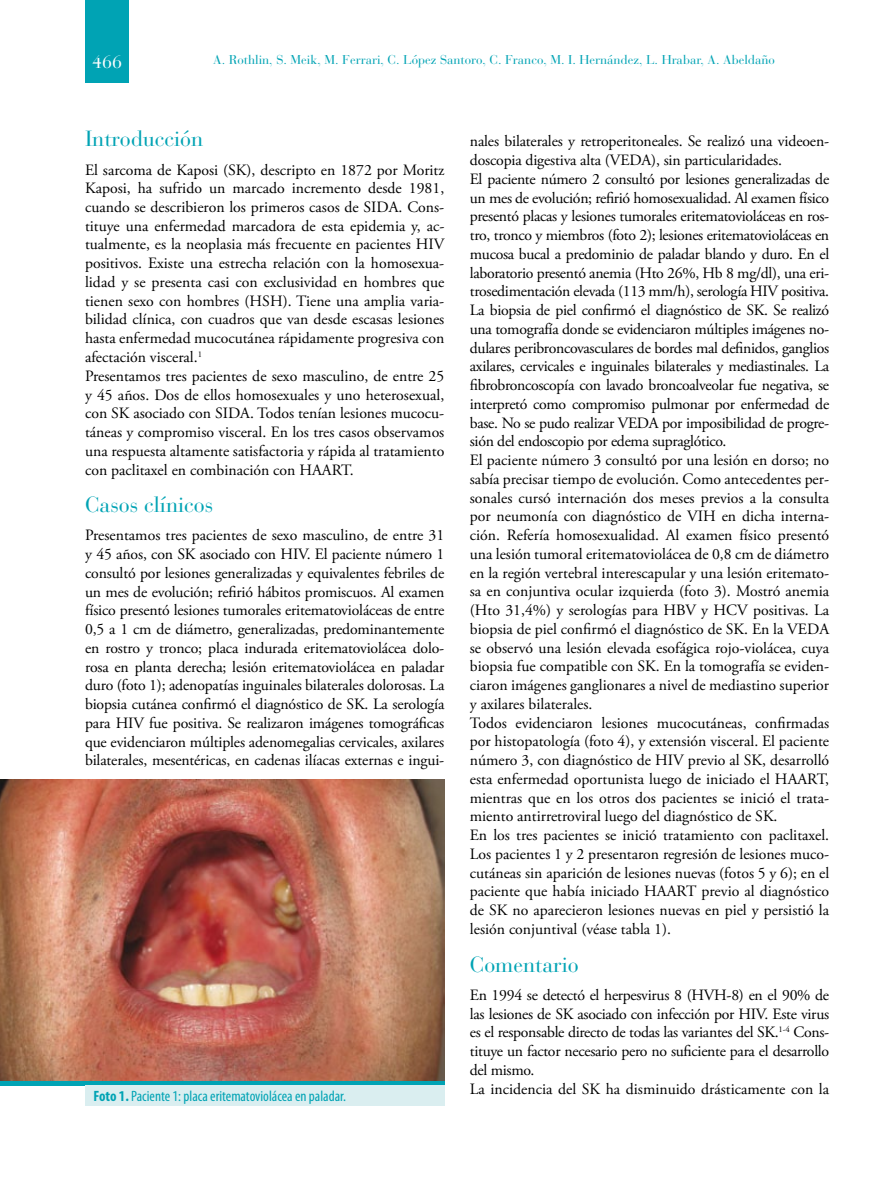
<style>
.page{position:relative;width:893px;height:1191px;background:#fff}
.page>*{position:absolute;margin:0;border:0;box-sizing:border-box;transform-origin:0 0}
.t1{font:21.75px "Bauer Bodoni";color:#00a3b4}
.t2{font:18px "Bauer Bodoni";color:#fff}
.t3{font:15.75px/18.8px "Adobe Garamond Pro";color:#000}
.t4{font:15.75px/18.8px "Adobe Garamond Pro";letter-spacing:-.02em;color:#000}
.t5{font:condensed 15px "Myriad Pro";color:#00a3b4}
.t6{font:12.75px "Bauer Bodoni";color:#00a3b4}
.s1{font-weight:700}
</style>
<div class="page">
<div style="left:85px;top:0;width:44px;height:82px;background:#00a3b4"></div>
<img style="left:0;top:779px;width:444px;height:302px">
<hr style="left:0;top:1081px;width:444px;height:4px;background:#00a3b4">
<div style="left:85px;top:1085px;width:359px;height:21px;background:#daeef0"></div>
<p class="t2" style="left:92px;top:51px;width:32px">466</p>
<p class="t6" style="left:213px;top:52px;width:563px">A. Rothlin, S. Meik, M. Ferrari, C. López Santoro, C. Franco, M. I. Hernández, L. Hrabar, A. Abeldaño</p>
<h1 class="t1" style="left:85px;top:126px;width:120px">Introducción</h1>
<p class="t3" style="left:85px;top:161px;width:361px">El sarcoma de Kaposi (SK), descripto en 1872 por Moritz Kaposi, ha sufrido un marcado incremento desde 1981, cuando se describieron los primeros casos de SIDA. Cons&shy;tituye una enfermedad marcadora de esta epidemia y, ac&shy;tualmente, es la neoplasia más frecuente en pacientes HIV positivos. Existe una estrecha relación con la homosexua&shy;lidad y se presenta casi con exclusividad en hombres que tienen sexo con hombres (HSH). Tiene una amplia varia&shy;bilidad clínica, con cuadros que van desde escasas lesiones hasta enfermedad mucocutánea rápidamente progresiva con afectación visceral.<sup>1<br></sup>Presentamos tres pacientes de sexo masculino, de entre 25 y 45 años. Dos de ellos homosexuales y uno heterosexual, con SK asociado con SIDA. Todos tenían lesiones mucocu&shy;táneas y compromiso visceral. En los tres casos observamos una respuesta altamente satisfactoria y rápida al tratamiento con paclitaxel en combinación con HAART.</p>
<h1 class="t1" style="left:85px;top:491px;width:130px">Casos clínicos</h1>
<p class="t3" style="left:85px;top:526px;width:361px;text-align:justify">Presentamos tres pacientes de sexo masculino, de entre 31 y 45 años, con SK asociado con HIV. El paciente número 1 consultó por lesiones generalizadas y equivalentes febriles de un mes de evolución; refirió hábitos promiscuos. Al examen físico presentó lesiones tumorales eritematovioláceas de entre 0,5 a 1 cm de diámetro, generalizadas, predominantemente en rostro y tronco; placa indurada eritematoviolácea dolo&shy;rosa en planta derecha; lesión eritematoviolácea en paladar duro (foto 1); adenopatías inguinales bilaterales dolorosas. La biopsia cutánea confirmó el diagnóstico de SK. La serología para HIV fue positiva. Se realizaron imágenes tomográficas que evidenciaron múltiples adenomegalias cervicales, axilares bilaterales, mesentéricas, en cadenas ilíacas externas e ingui-</p>
<p class="t5" style="left:94px;top:1087px;width:254px"><span class="s1">Foto 1.</span> Paciente 1: placa eritematoviolácea en paladar.</p>
<p class="t3" style="left:470px;top:132px;width:361px">nales bilaterales y retroperitoneales. Se realizó una videoen&shy;doscopia digestiva alta (VEDA), sin particularidades.<br>El paciente número 2 consultó por lesiones generalizadas de un mes de evolución; refirió homosexualidad. Al examen físico presentó placas y lesiones tumorales eritematovioláceas en ros&shy;tro, tronco y miembros (foto 2); lesiones eritematovioláceas en mucosa bucal a predominio de paladar blando y duro. En el laboratorio presentó anemia (Hto 26%, Hb 8 mg/dl), una eri&shy;trosedimentación elevada (113 mm/h), serología HIV positiva.<br>La biopsia de piel confirmó el diagnóstico de SK. Se realizó una tomografía donde se evidenciaron múltiples imágenes no&shy;dulares peribroncovasculares de bordes mal definidos, ganglios axilares, cervicales e inguinales bilaterales y mediastinales. La fibrobroncoscopía con lavado broncoalveolar fue negativa, se interpretó como compromiso pulmonar por enfermedad de base. No se pudo realizar VEDA por imposibilidad de progre&shy;sión del endoscopio por edema supraglótico.<br>El paciente número 3 consultó por una lesión en dorso; no sabía precisar tiempo de evolución. Como antecedentes per&shy;sonales cursó internación dos meses previos a la consulta por neumonía con diagnóstico de VIH en dicha interna&shy;ción. Refería homosexualidad. Al examen físico presentó una lesión tumoral eritematoviolácea de 0,8 cm de diámetro en la región vertebral interescapular y una lesión eritemato&shy;sa en conjuntiva ocular izquierda (foto 3). Mostró anemia (Hto 31,4%) y serologías para HBV y HCV positivas. La biopsia de piel confirmó el diagnóstico de SK. En la VEDA se observó una lesión elevada esofágica rojo-violácea, cuya biopsia fue compatible con SK. En la tomografía se eviden&shy;ciaron imágenes ganglionares a nivel de mediastino superior y axilares bilaterales.<br>Todos evidenciaron lesiones mucocutáneas, confirmadas por histopatología (foto 4), y extensión visceral. El paciente número 3, con diagnóstico de HIV previo al SK, desarrolló esta enfermedad oportunista luego de iniciado el HAART, mientras que en los otros dos pacientes se inició el trata&shy;miento antirretroviral luego del diagnóstico de SK.<br>En los tres pacientes se inició tratamiento con paclitaxel.<br>Los pacientes 1 y 2 presentaron regresión de lesiones muco&shy;cutáneas sin aparición de lesiones nuevas (fotos 5 y 6); en el paciente que había iniciado HAART previo al diagnóstico de SK no aparecieron lesiones nuevas en piel y persistió la lesión conjuntival (véase tabla 1).</p>
<h1 class="t1" style="left:470px;top:951px;width:110px">Comentario</h1>
<p class="t4" style="left:470px;top:986px;width:361px">En 1994 se detectó el herpesvirus 8 (HVH-8) en el 90% de las lesiones de SK asociado con infección por HIV. Este virus es el responsable directo de todas las variantes del SK.<sup>1-4</sup> Cons&shy;tituye un factor necesario pero no suficiente para el desarrollo del mismo.<br>La incidencia del SK ha disminuido drásticamente con la</p>
</div>
